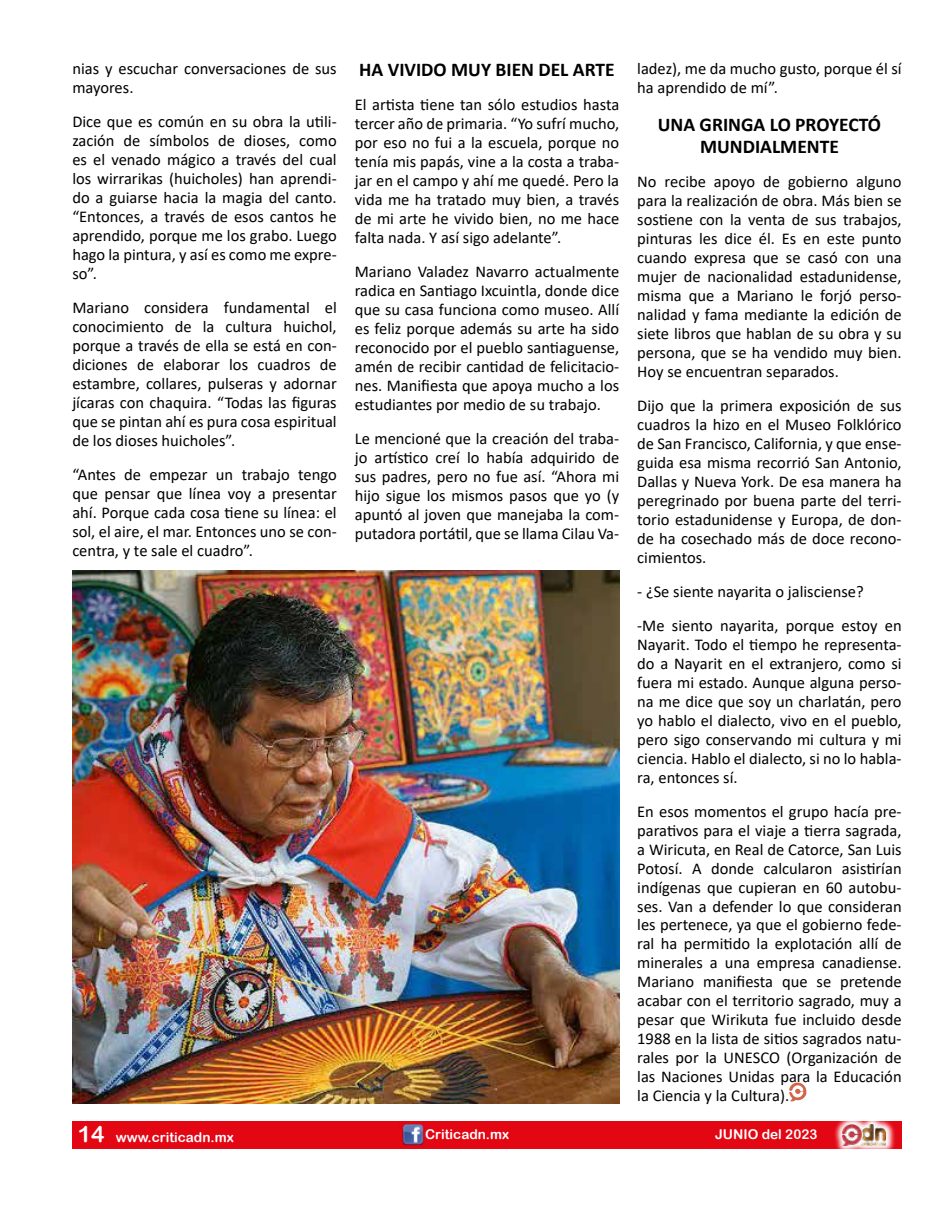
<style>
.page{position:relative;width:940px;height:1210px;background:#fff}
.page>*{position:absolute;margin:0;border:0;box-sizing:border-box;transform-origin:0 0}
.t1{font:700 19.5px/22.5px "Calibri";color:#000;text-align:center}
.t2{font:16.5px/18.9px "Calibri";color:#000;text-align:justify}
.t3{font:13.5px "Arial Rounded MT Bold";color:#fff}
.s1{font-size:22.5px}
</style>
<div class="page">
<div style="left:72px;top:1120px;width:829px;height:28px;background:#e30613"></div>
<img style="left:401px;top:1123px;width:23px;height:23px">
<svg style="left:832px;top:1120px;width:63px;height:29px"></svg>
<img style="left:842px;top:1124px;width:43px;height:20px">
<svg style="left:789px;top:1082px;width:17px;height:19px"></svg>
<img style="left:72px;top:570px;width:547px;height:533px">
<p class="t2" style="left:72px;top:59px;width:266px">nias y escuchar conversaciones de sus mayores.</p>
<p class="t2" style="left:72px;top:112px;width:266px">Dice que es común en su obra la utili&shy;zación de símbolos de dioses, como es el venado mágico a través del cual los wirrarikas (huicholes) han aprendi&shy;do a guiarse hacia la magia del canto. “Entonces, a través de esos cantos he aprendido, porque me los grabo. Luego hago la pintura, y así es como me expre&shy;so”.</p>
<p class="t2" style="left:72px;top:297px;width:266px">Mariano considera fundamental el conocimiento de la cultura huichol, porque a través de ella se está en con&shy;diciones de elaborar los cuadros de estambre, collares, pulseras y adornar jícaras con chaquira. “Todas las figuras que se pintan ahí es pura cosa espiritual de los dioses huicholes”.</p>
<p class="t2" style="left:72px;top:464px;width:266px">“Antes de empezar un trabajo tengo que pensar que línea voy a presentar ahí. Porque cada cosa tiene su línea: el sol, el aire, el mar. Entonces uno se con&shy;centra, y te sale el cuadro”.</p>
<p class="t1" style="left:359px;top:58px;width:257px">HA VIVIDO MUY BIEN DEL ARTE</p>
<p class="t2" style="left:355px;top:95px;width:266px">El artista tiene tan sólo estudios hasta tercer año de primaria. “Yo sufrí mucho, por eso no fui a la escuela, porque no tenía mis papás, vine a la costa a traba&shy;jar en el campo y ahí me quedé. Pero la vida me ha tratado muy bien, a través de mi arte he vivido bien, no me hace falta nada. Y así sigo adelante”.</p>
<p class="t2" style="left:355px;top:262px;width:266px">Mariano Valadez Navarro actualmente radica en Santiago Ixcuintla, donde dice que su casa funciona como museo. Allí es feliz porque además su arte ha sido reconocido por el pueblo santiaguense, amén de recibir cantidad de felicitacio&shy;nes. Manifiesta que apoya mucho a los estudiantes por medio de su trabajo.</p>
<p class="t2" style="left:355px;top:429px;width:266px">Le mencioné que la creación del traba&shy;jo artístico creí lo había adquirido de sus padres, pero no fue así. “Ahora mi hijo sigue los mismos pasos que yo (y apuntó al joven que manejaba la com&shy;putadora portátil, que se llama Cilau Va-</p>
<p class="t2" style="left:637px;top:59px;width:266px">ladez), me da mucho gusto, porque él sí ha aprendido de mí”.</p>
<p class="t1" style="left:657px;top:112px;width:225px">UNA GRINGA LO PROYECTÓ<br>MUNDIALMENTE</p>
<p class="t2" style="left:637px;top:171px;width:266px">No recibe apoyo de gobierno alguno para la realización de obra. Más bien se sostiene con la venta de sus trabajos, pinturas les dice él. Es en este punto cuando expresa que se casó con una mujer de nacionalidad estadunidense, misma que a Mariano le forjó perso&shy;nalidad y fama mediante la edición de siete libros que hablan de su obra y su persona, que se ha vendido muy bien.<br>Hoy se encuentran separados.</p>
<p class="t2" style="left:637px;top:395px;width:266px">Dijo que la primera exposición de sus cuadros la hizo en el Museo Folklórico de San Francisco, California, y que ense&shy;guida esa misma recorrió San Antonio, Dallas y Nueva York. De esa manera ha peregrinado por buena parte del terri&shy;torio estadunidense y Europa, de don&shy;de ha cosechado más de doce recono&shy;cimientos.</p>
<p class="t2" style="left:637px;top:573px;width:266px;line-height:33.9px">- ¿Se siente nayarita o jalisciense?<br>-Me siento nayarita, porque estoy en</p>
<p class="t2" style="left:637px;top:634px;width:266px">Nayarit. Todo el tiempo he representa&shy;do a Nayarit en el extranjero, como si fuera mi estado. Aunque alguna perso&shy;na me dice que soy un charlatán, pero yo hablo el dialecto, vivo en el pueblo, pero sigo conservando mi cultura y mi ciencia. Hablo el dialecto, si no lo habla&shy;ra, entonces sí.</p>
<p class="t2" style="left:637px;top:801px;width:266px">En esos momentos el grupo hacía pre&shy;parativos para el viaje a tierra sagrada, a Wiricuta, en Real de Catorce, San Luis Potosí. A donde calcularon asistirían indígenas que cupieran en 60 autobu&shy;ses. Van a defender lo que consideran les pertenece, ya que el gobierno fede&shy;ral ha permitido la explotación allí de minerales a una empresa canadiense.<br>Mariano manifiesta que se pretende acabar con el territorio sagrado, muy a pesar que Wirikuta fue incluido desde 1988 en la lista de sitios sagrados natu&shy;rales por la UNESCO (Organización de las Naciones Unidas para la Educación la Ciencia y la Cultura).</p>
<p class="t3" style="left:78px;top:1129px;width:157px"><span class="s1">14</span> www.criticadn.mx</p>
<p class="t3" style="left:425px;top:1126px;width:85px">Criticadn.mx</p>
<p class="t3" style="left:715px;top:1126px;width:104px">JUNIO del 2023</p>
</div>
